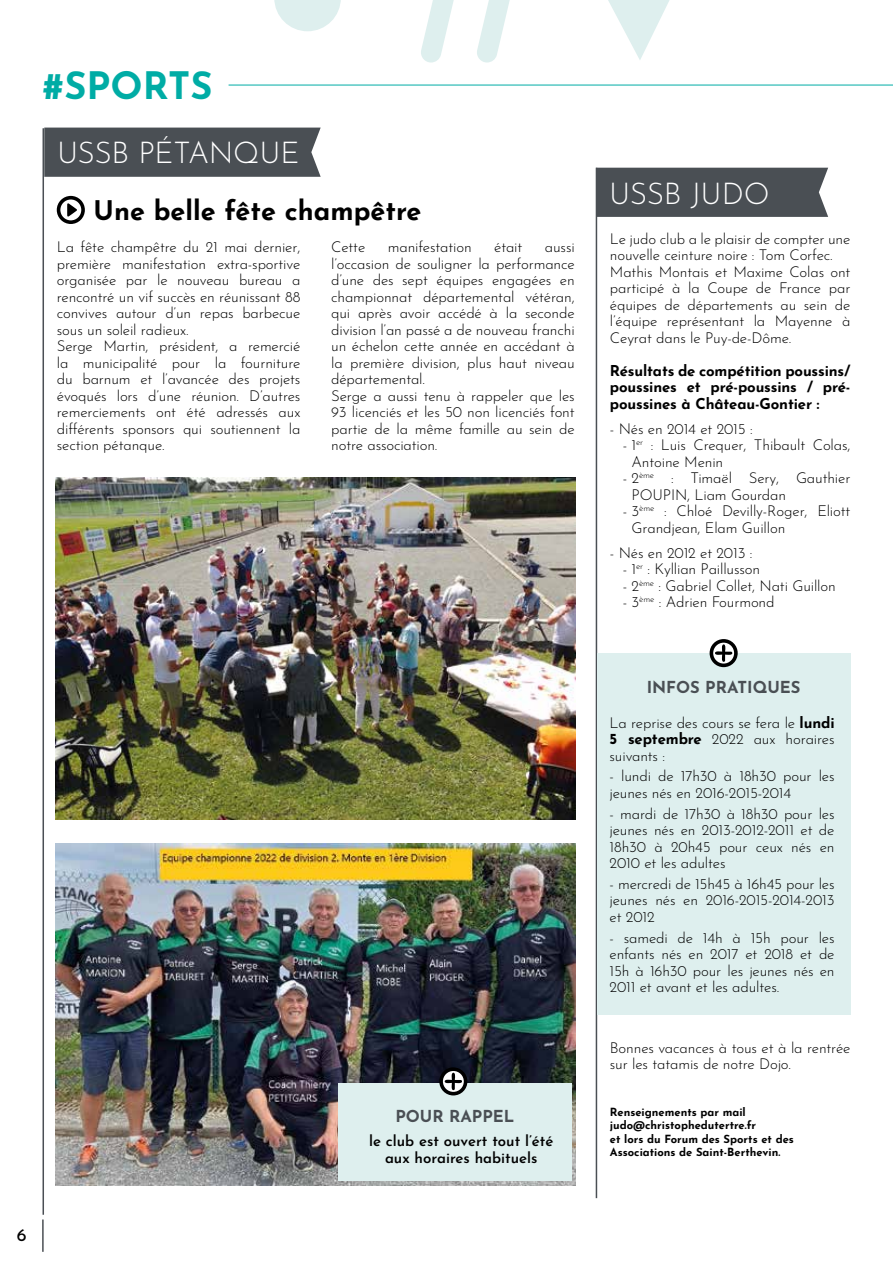
<style>
.page{position:relative;width:893px;height:1263px;background:#fff}
.page>*{position:absolute;margin:0;border:0;box-sizing:border-box;transform-origin:0 0}
.t1{font:700 37.8px "Josefin Sans";color:#00aca5}
.t2{font:300 30px "Josefin Sans";letter-spacing:-.01em;color:#fff}
.t3{font:700 27px "Josefin Sans";color:#000}
.t4{font:18px "Josefin Sans";color:#000}
.t5{font:700 16.5px "Josefin Sans";color:#4a4f54}
.t6{font:300 15px/16.5px "Josefin Sans";letter-spacing:-.01em;color:#000}
.t7{font:700 15px/16.5px "Josefin Sans";letter-spacing:-.01em;color:#000;text-align:justify}
.t8{font:600 15px/16.5px "Josefin Sans";color:#000;text-align:center}
.t9{font:700 11.25px/13.5px "Josefin Sans";color:#000}
.s1{font-weight:700}
</style>
<div class="page">
<hr style="left:42px;top:1219px;width:2px;height:33px;background:#4a4f54">
<img style="left:55px;top:477px;width:521px;height:343px">
<img style="left:55px;top:843px;width:521px;height:343px">
<hr style="left:229px;top:85px;width:664px;height:1px;background:#00aca5">
<svg style="left:274px;top:0;width:67px;height:31px"></svg>
<svg style="left:608px;top:0;width:62px;height:60px"></svg>
<svg style="left:421px;top:0;width:33px;height:63px"></svg>
<svg style="left:477px;top:0;width:33px;height:63px"></svg>
<div style="left:597px;top:168px;width:231px;height:49px;background:#4a4f54"></div>
<hr style="left:43px;top:128px;width:1px;height:1087px;background:#4a4f54">
<div style="left:338px;top:1083px;width:234px;height:97px;background:#deefee"></div>
<svg style="left:441px;top:1069px;width:25px;height:25px"></svg>
<div style="left:439px;top:1067px;width:28px;height:28px;border:4px solid #000;border-radius:50%"></div>
<svg style="left:445px;top:1073px;width:17px;height:17px"></svg>
<hr style="left:596px;top:168px;width:1px;height:1030px;background:#4a4f54">
<div style="left:44px;top:128px;width:277px;height:49px;background:#4a4f54"></div>
<svg style="left:59px;top:198px;width:24px;height:24px"></svg>
<div style="left:57px;top:196px;width:28px;height:28px;border:4px solid #000;border-radius:50%"></div>
<svg style="left:67px;top:203px;width:10px;height:14px"></svg>
<div style="left:597px;top:653px;width:253px;height:361px;background:#deefee"></div>
<svg style="left:711px;top:641px;width:25px;height:24px"></svg>
<div style="left:710px;top:639px;width:28px;height:28px;border:4px solid #000;border-radius:50%"></div>
<svg style="left:715px;top:644px;width:17px;height:18px"></svg>
<h1 class="t1" style="left:43px;top:52px;width:171px">#SPORTS</h1>
<h2 class="t2" style="left:57px;top:131px;width:244px">USSB PÉTANQUE</h2>
<h3 class="t3" style="left:94px;top:186px;width:329px">Une belle fête champêtre</h3>
<p class="t6" style="left:57px;top:237px;width:245px">La fête champêtre du 21 mai dernier, première manifestation extra-sportive organisée par le nouveau bureau a rencontré un vif succès en réunissant 88 convives autour d’un repas barbecue sous un soleil radieux.<br>Serge Martin, président, a remercié la municipalité pour la fourniture du barnum et l’avancée des projets évoqués lors d’une réunion. D’autres remerciements ont été adressés aux différents sponsors qui soutiennent la section pétanque.</p>
<p class="t6" style="left:331px;top:237px;width:36px">Cette</p>
<p class="t6" style="left:388px;top:237px;width:85px">manifestation</p>
<p class="t6" style="left:494px;top:237px;width:30px">était</p>
<p class="t6" style="left:331px;top:237px;width:245px;text-indent:214px">aussi l’occasion de souligner la performance d’une des sept équipes engagées en championnat départemental vétéran, qui après avoir accédé à la seconde division l’an passé a de nouveau franchi un échelon cette année en accédant à la première division, plus haut niveau départemental.<br>Serge a aussi tenu à rappeler que les<br>93 licenciés et les 50 non licenciés font partie de la même famille au sein de notre association.</p>
<p class="t4" style="left:17px;top:1219px;width:11px">6</p>
<p class="t5" style="left:395px;top:1102px;width:121px">POUR RAPPEL</p>
<p class="t8" style="left:369px;top:1131px;width:186px">le club est ouvert tout l’été aux horaires habituels</p>
<h2 class="t2" style="left:609px;top:171px;width:162px">USSB JUDO</h2>
<p class="t6" style="left:610px;top:229px;width:242px">Le judo club a le plaisir de compter une nouvelle ceinture noire : Tom Corfec.<br>Mathis Montais et Maxime Colas ont participé à la Coupe de France par équipes de départements au sein de l’équipe représentant la Mayenne à Ceyrat dans le Puy-de-Dôme.</p>
<p class="t7" style="left:610px;top:360px;width:242px">Résultats de compétition poussins/ poussines et pré-poussins / pré&shy;poussines à Château-Gontier :</p>
<p class="t6" style="left:610px;top:419px;width:144px">- Nés en 2014 et 2015 :</p>
<p class="t6" style="left:631px;top:435px;width:220px;text-indent:-9px">- 1<sup>er</sup> : Luis Crequer, Thibault Colas,<br>Antoine Menin</p>
<p class="t6" style="left:631px;top:468px;width:220px;text-indent:-9px">- 2<sup>ème</sup> : Timaël Sery, Gauthier<br>POUPIN, Liam Gourdan</p>
<p class="t6" style="left:631px;top:501px;width:220px;text-indent:-9px">- 3<sup>ème</sup> : Chloé Devilly-Roger, Eliott<br>Grandjean, Elam Guillon</p>
<p class="t6" style="left:610px;top:543px;width:144px">- Nés en 2012 et 2013 :</p>
<p class="t6" style="left:623px;top:559px;width:139px">- 1<sup>er</sup> : Kyllian Paillusson</p>
<p class="t6" style="left:623px;top:576px;width:215px">- 2<sup>ème</sup> : Gabriel Collet, Nati Guillon</p>
<p class="t6" style="left:623px;top:592px;width:153px">- 3<sup>ème</sup> : Adrien Fourmond</p>
<p class="t5" style="left:647px;top:672px;width:155px">INFOS PRATIQUES</p>
<p class="t6" style="left:610px;top:713px;width:227px;text-align:justify">La reprise des cours se fera le <span class="s1">lundi 5 septembre</span> 2022 aux horaires suivants :</p>
<p class="t6" style="left:610px;top:767px;width:227px">- lundi de 17h30 à 18h30 pour les jeunes nés en 2016-2015-2014</p>
<p class="t6" style="left:610px;top:804px;width:226px;text-align:justify">- mardi de 17h30 à 18h30 pour les jeunes nés en 2013-2012-2011 et de 18h30 à 20h45 pour ceux nés en 2010 et les adultes</p>
<p class="t6" style="left:610px;top:874px;width:226px;text-align:justify">- mercredi de 15h45 à 16h45 pour les jeunes nés en 2016-2015-2014-2013 et 2012</p>
<p class="t6" style="left:610px;top:928px;width:227px;text-align:justify">- samedi de 14h à 15h pour les enfants nés en 2017 et 2018 et de 15h à 16h30 pour les jeunes nés en 2011 et avant et les adultes.</p>
<p class="t6" style="left:610px;top:1038px;width:242px">Bonnes vacances à tous et à la rentrée sur les tatamis de notre Dojo.</p>
<p class="t9" style="left:610px;top:1103px;width:185px">Renseignements par mail judo@christophedutertre.fr<br>et lors du Forum des Sports et des<br>Associations de Saint-Berthevin.</p>
</div>
